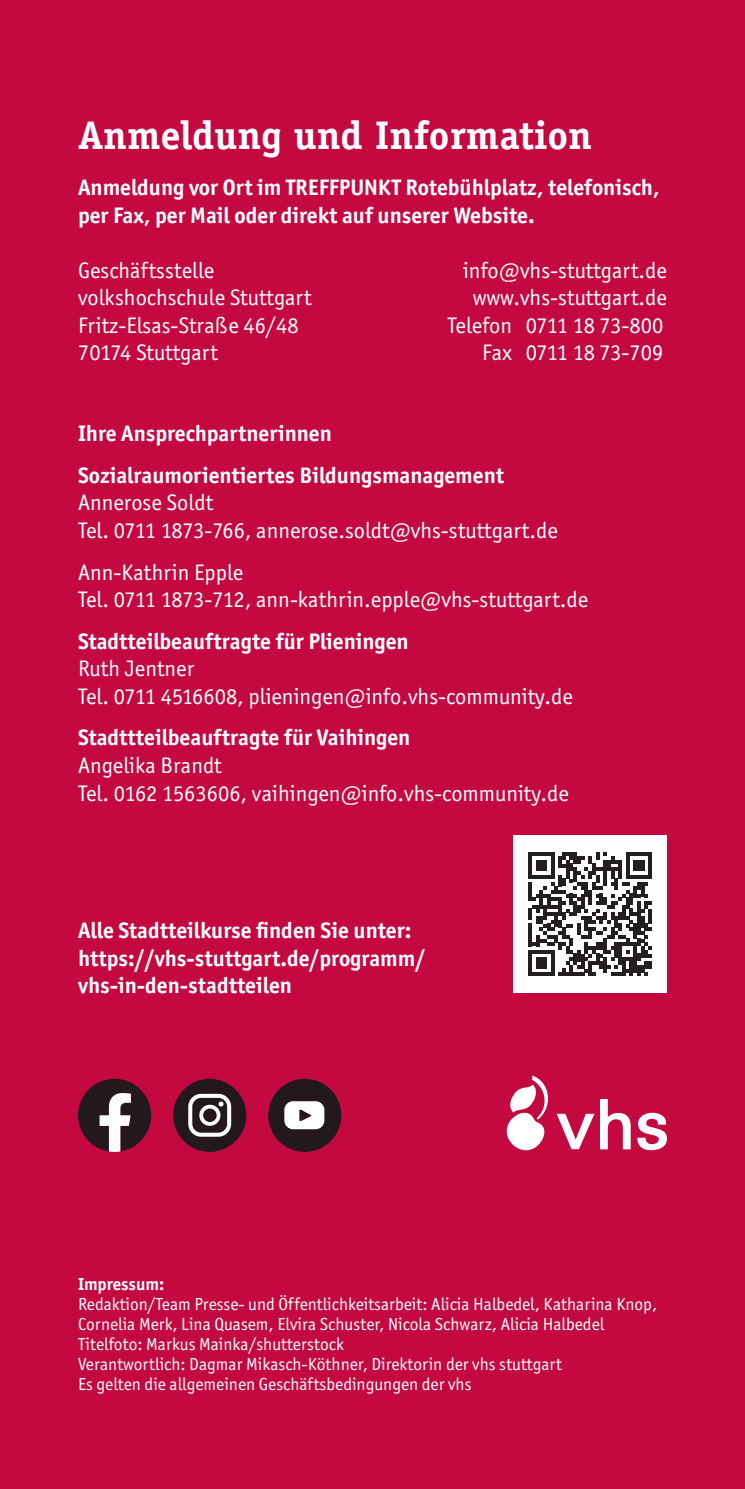
<style>
.page{position:relative;width:745px;height:1489px;background:#fff}
.page>*{position:absolute;margin:0;border:0;box-sizing:border-box;transform-origin:0 0}
.t1{font:700 40px "Officina Serif Std";color:#fff}
.t2{font:22.5px/27.5px "Officina Sans ITC Std";color:#fff}
.t3{font:700 22.5px/27.5px "Officina Sans ITC Std";color:#fff}
.t4{font:17.5px/20px "Officina Sans ITC Std";color:#fff}
.t5{font:700 17.5px "Officina Sans ITC Std";color:#fff}
</style>
<div class="page">
<div style="left:0;top:0;width:744px;height:1488px;background:#c40941"></div>
<svg style="left:506px;top:1075px;width:124px;height:76px"></svg>
<svg style="left:637px;top:1112px;width:29px;height:38px"></svg>
<div style="left:268px;top:1078px;width:73px;height:73px;background:#23181c;border-radius:50%"></div>
<svg style="left:284px;top:1101px;width:40px;height:28px"></svg>
<div style="left:173px;top:1078px;width:73px;height:73px;background:#23181c;border-radius:50%"></div>
<svg style="left:188px;top:1093px;width:43px;height:43px"></svg>
<svg style="left:78px;top:1078px;width:73px;height:73px"></svg>
<div style="left:513px;top:835px;width:153px;height:158px;background:#fff"></div>
<svg style="left:528px;top:852px;width:123px;height:124px"></svg>
<h1 class="t1" style="left:78px;top:111px;width:515px">Anmeldung und Information</h1>
<p class="t3" style="left:78px;top:173px;width:582px">Anmeldung vor Ort im TREFFPUNKT Rotebühlplatz, telefonisch, per Fax, per Mail oder direkt auf unserer Website.</p>
<p class="t2" style="left:78px;top:256px;width:235px">Geschäftsstelle volkshochschule Stuttgart<br>Fritz-Elsas-Straße 46/48<br>70174 Stuttgart</p>
<p class="t2" style="left:447px;top:256px;width:221px;text-align:right">info@vhs-stuttgart.de www.vhs-stuttgart.de<br>Telefon 0711 18 73-800<br>Fax 0711 18 73-709</p>
<p class="t3" style="left:78px;top:412px;width:427px;line-height:41.8px">Ihre Ansprechpartnerinnen<br>Sozialraumorientiertes Bildungsmanagement</p>
<p class="t2" style="left:78px;top:489px;width:481px">Annerose Soldt<br>Tel. 0711 1873-766, annerose.soldt@vhs-stuttgart.de</p>
<p class="t2" style="left:78px;top:558px;width:511px">Ann-Kathrin Epple<br>Tel. 0711 1873-712, ann-kathrin.epple@vhs-stuttgart.de</p>
<p class="t3" style="left:78px;top:627px;width:332px">Stadtteilbeauftragte für Plieningen</p>
<p class="t2" style="left:78px;top:654px;width:496px">Ruth Jentner<br>Tel. 0711 4516608, plieningen@info.vhs-community.de</p>
<p class="t3" style="left:78px;top:723px;width:333px">Stadttteilbeauftragte für Vaihingen</p>
<p class="t2" style="left:78px;top:751px;width:492px">Angelika Brandt<br>Tel. 0162 1563606, vaihingen@info.vhs-community.de</p>
<p class="t3" style="left:78px;top:916px;width:348px">Alle Stadtteilkurse finden Sie unter: https://vhs-stuttgart.de/programm/ vhs-in-den-stadtteilen</p>
<p class="t5" style="left:78px;top:1272px;width:88px">Impressum:</p>
<p class="t4" style="left:78px;top:1293px;width:580px">Redaktion/Team Presse- und Öffentlichkeitsarbeit: Alicia Halbedel, Katharina Knop, Cornelia Merk, Lina Quasem, Elvira Schuster, Nicola Schwarz, Alicia Halbedel Titelfoto: Markus Mainka/shutterstock<br>Verantwortlich: Dagmar Mikasch-Köthner, Direktorin der vhs stuttgart<br>Es gelten die allgemeinen Geschäftsbedingungen der vhs</p>
</div>
